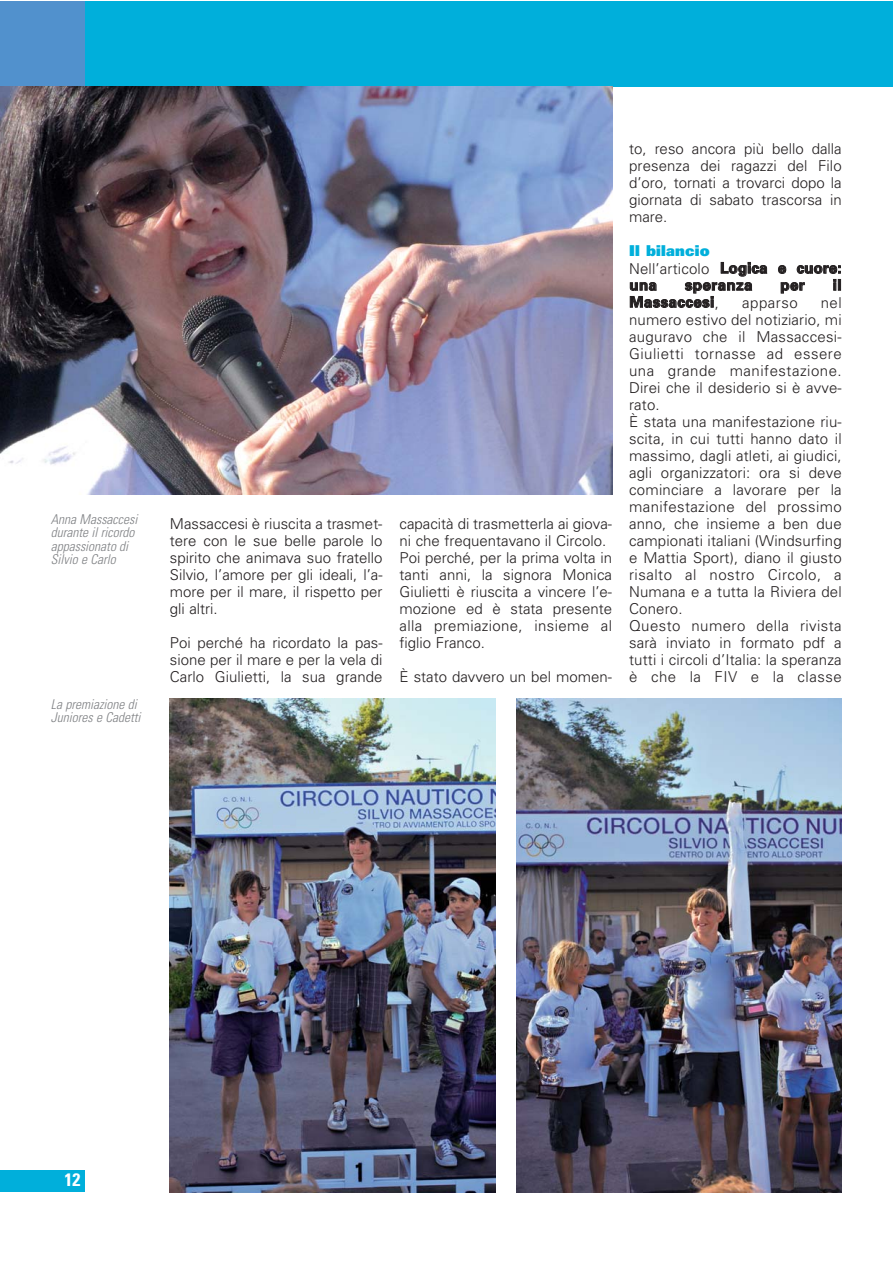
<style>
.page{position:relative;width:893px;height:1263px;background:#fff}
.page>*{position:absolute;margin:0;border:0;box-sizing:border-box;transform-origin:0 0}
.t1{font:700 condensed 18px "Univers";color:#fff}
.t2{font:300 15px/17px "Univers";letter-spacing:.01em;color:#231f20;text-align:justify}
.t3{font:700 15px/17px "Univers";letter-spacing:.03em;color:#231f20}
.t4{font:300 15px "Univers";letter-spacing:.035em;color:#231f20}
.t5{font:italic 300 condensed 13.5px/13.5px "Univers";color:#808285}
.s1{font-weight:900;color:#00afdb}
.s2{font-weight:300}
</style>
<div class="page">
<div style="left:0;top:1px;width:892px;height:85px;background:#00afdb"></div>
<div style="left:0;top:1171px;width:85px;height:21px;background:#00afdb"></div>
<div style="left:0;top:1px;width:85px;height:85px;background:#5191cd"></div>
<img style="left:0;top:86px;width:612px;height:409px">
<img style="left:170px;top:699px;width:325px;height:493px">
<img style="left:516px;top:699px;width:326px;height:493px">
<p class="t5" style="left:51px;top:513px;width:91px">Anna Massaccesi durante ilricordo appassionato di<br>Silvio e Carlo</p>
<p class="t5" style="left:51px;top:698px;width:94px">La premiazione di<br>Juniores e Cadetti</p>
<p class="t2" style="left:170px;top:516px;width:214px">Massaccesi è riuscita a trasmet&shy;tere con le sue belle parole lo spirito che animava suo fratello Silvio, l’amore per gli ideali, l’a&shy;more per il mare, il rispetto per gli altri.</p>
<p class="t2" style="left:170px;top:635px;width:214px">Poi perché ha ricordato la pas&shy;sione per il mare e per la vela di Carlo Giulietti, la sua grande</p>
<p class="t2" style="left:399px;top:516px;width:214px;text-align:left">capacità di trasmetterla ai giova&shy;ni che frequentavano il Circolo.<br>Poi perché, per la prima volta in tanti anni, la signora Monica<br>Giulietti è riuscita a vincere l’e&shy;mozione ed è stata presente alla premiazione, insieme al figlio Franco.</p>
<p class="t2" style="left:399px;top:669px;width:214px">È stato davvero un bel momen-</p>
<p class="t2" style="left:629px;top:142px;width:214px">to, reso ancora più bello dalla presenza dei ragazzi del Filo d’oro, tornati a trovarci dopo la giornata di sabato trascorsa in mare.</p>
<p class="t3" style="left:629px;top:244px;width:214px"><span class="s1">Il bilancio<br></span><span class="s2">Nell’articolo</span> Logica e cuore: una</p>
<p class="t3" style="left:685px;top:278px;width:69px">speranza</p>
<p class="t3" style="left:780px;top:278px;width:26px">per</p>
<p class="t3" style="left:833px;top:278px;width:10px">il</p>
<p class="t3" style="left:629px;top:295px;width:91px">Massaccesi<span class="s2">,</span></p>
<p class="t4" style="left:742px;top:297px;width:57px">apparso</p>
<p class="t2" style="left:629px;top:295px;width:214px;text-align:left;text-indent:192px">nel numero estivo del notiziario, mi auguravo che il Massaccesi-<br>Giulietti tornasse ad essere una grande manifestazione.<br>Direi che il desiderio si è avve&shy;rato.<br>È stata una manifestazione riu&shy;scita, in cui tutti hanno dato il massimo, dagli atleti, ai giudici, agli organizzatori: ora si deve cominciare a lavorare per la manifestazione del prossimo anno, che insieme a ben due campionati italiani (Windsurfing e Mattia Sport), diano il giusto risalto al nostro Circolo, a<br>Numana e a tutta la Riviera del<br>Conero.<br>Questo numero della rivista sarà inviato in formato pdf a tutti i circoli d’Italia: la speranza è che la FIV e la classe</p>
<p class="t1" style="left:65px;top:1173px;width:17px">12</p>
</div>
